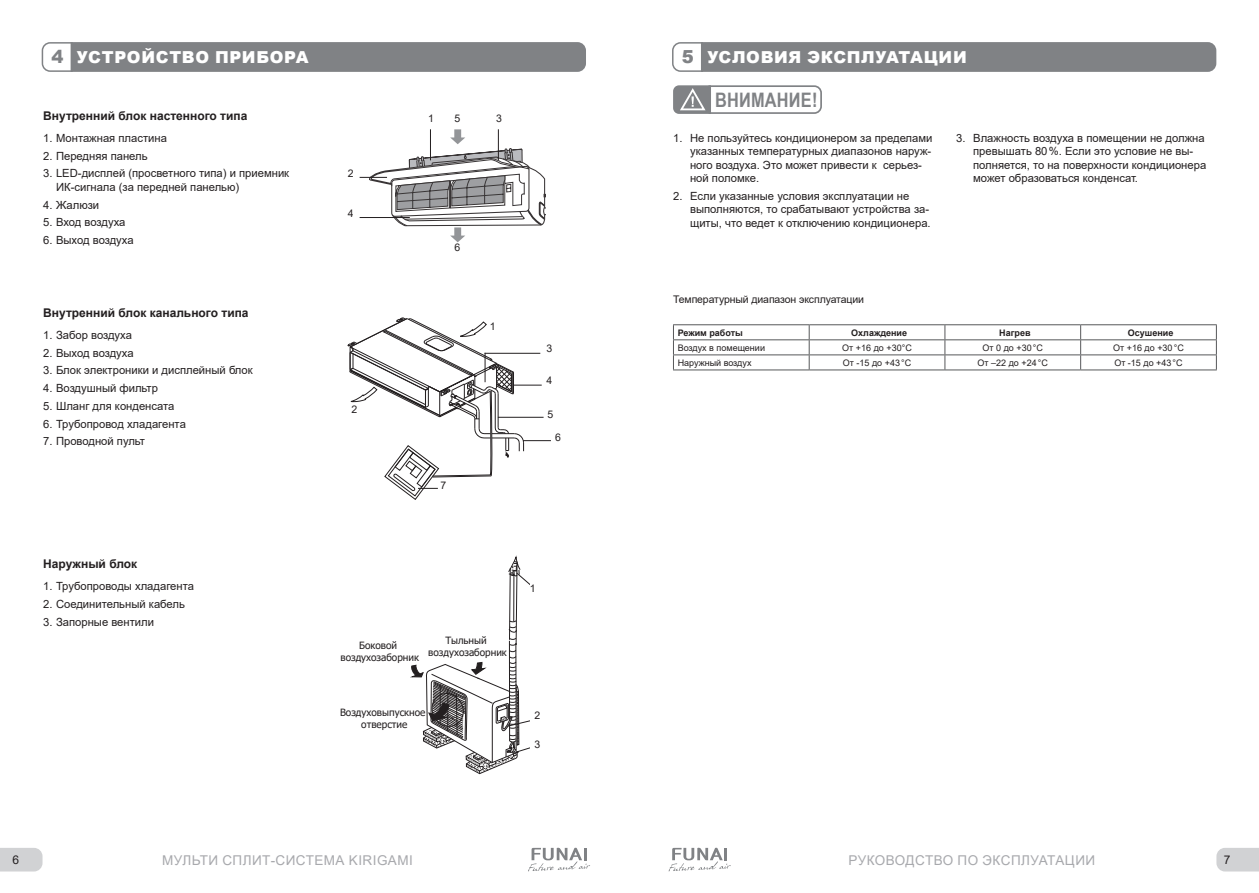
<style>
.page{position:relative;width:1259px;height:893px;background:#fff}
.page>*{position:absolute;margin:0;border:0;box-sizing:border-box;transform-origin:0 0}
.vnimanie{font:700 19.95px "Arial Narrow";letter-spacing:.01em;color:#808285}
.Zagolovok{font:900 18px "Arial";color:#808285}
.Zagolovok-2{font:900 16.5px "Arial";letter-spacing:.04em;color:#fff}
.t1{font:13.5px "Arial";letter-spacing:.035em;color:#a8a9ad}
.Erbaum_body{font:700 12px "Arial";color:#231f20}
.t2{font:12px "Arial";color:#231f20}
.t3{font:11.25px/13.5px "Arial";color:#231f20}
.Erbaum_body-2{font:10.5px "Arial";letter-spacing:-.01em;color:#231f20}
.Numeracia{font:10.5px "Arial";color:#231f20}
.t4{font:10.05px/12px "Tahoma";color:#231f20;text-align:center}
.Table_body{font:9px "Arial";color:#231f20}
.Table_shapka{font:700 9px "Arial";color:#231f20}
</style>
<div class="page">
<svg style="left:0;top:848px;width:43px;height:23px"></svg>
<svg style="left:1216px;top:848px;width:43px;height:23px"></svg>
<svg style="left:528px;top:847px;width:62px;height:24px"></svg>
<svg style="left:668px;top:847px;width:63px;height:24px"></svg>
<svg style="left:41px;top:42px;width:545px;height:30px;background:#87898b"></svg>
<svg style="left:672px;top:42px;width:544px;height:30px;background:#87898b"></svg>
<svg style="left:359px;top:129px;width:186px;height:114px"></svg>
<svg style="left:347px;top:317px;width:203px;height:183px"></svg>
<svg style="left:410px;top:555px;width:120px;height:220px"></svg>
<hr style="left:673px;top:324px;width:136px;height:1px;background:#57585a">
<hr style="left:809px;top:324px;width:136px;height:1px;background:#57585a">
<hr style="left:945px;top:324px;width:135px;height:1px;background:#57585a">
<hr style="left:1080px;top:324px;width:136px;height:1px;background:#57585a">
<hr style="left:673px;top:339px;width:136px;height:1px;background:#57585a">
<hr style="left:809px;top:339px;width:136px;height:1px;background:#57585a">
<hr style="left:945px;top:339px;width:135px;height:1px;background:#57585a">
<hr style="left:1080px;top:339px;width:136px;height:1px;background:#57585a">
<hr style="left:673px;top:354px;width:136px;height:1px;background:#57585a">
<svg style="left:673px;top:325px;width:1px;height:45px"></svg>
<hr style="left:809px;top:354px;width:136px;height:1px;background:#57585a">
<svg style="left:809px;top:325px;width:1px;height:45px"></svg>
<hr style="left:945px;top:354px;width:135px;height:1px;background:#57585a">
<svg style="left:944px;top:325px;width:1px;height:45px"></svg>
<hr style="left:1080px;top:354px;width:136px;height:1px;background:#57585a">
<svg style="left:1080px;top:325px;width:1px;height:45px"></svg>
<svg style="left:1216px;top:325px;width:1px;height:45px"></svg>
<hr style="left:673px;top:370px;width:136px;height:1px;background:#57585a">
<hr style="left:809px;top:370px;width:136px;height:1px;background:#57585a">
<hr style="left:945px;top:370px;width:135px;height:1px;background:#57585a">
<hr style="left:1080px;top:370px;width:136px;height:1px;background:#57585a">
<svg style="left:673px;top:85px;width:149px;height:29px"></svg>
<p class="Zagolovok" style="left:52px;top:44px;width:14px">4</p>
<p class="Zagolovok-2" style="left:77px;top:45px;width:233px">УСТРОЙСТВО ПРИБОРА</p>
<p class="Zagolovok" style="left:682px;top:44px;width:14px">5</p>
<p class="Zagolovok-2" style="left:707px;top:45px;width:261px">УСЛОВИЯ ЭКСПЛУАТАЦИИ</p>
<p class="Erbaum_body" style="left:43px;top:107px;width:206px">Внутренний блок настенного типа</p>
<p class="t3" style="left:43px;top:131px;width:125px">1. Монтажная пластина</p>
<p class="t3" style="left:43px;top:149px;width:106px">2. Передняя панель</p>
<p class="t3" style="left:56px;top:166px;width:235px;text-indent:-13px">3. LED-дисплей (просветного типа) и приемник<br>ИК-сигнала (за передней панелью)</p>
<p class="t3" style="left:43px;top:198px;width:57px">4. Жалюзи</p>
<p class="t3" style="left:43px;top:216px;width:84px">5. Вход воздуха</p>
<p class="t3" style="left:43px;top:233px;width:92px">6. Выход воздуха</p>
<p class="Numeracia" style="left:348px;top:166px;width:7px">2</p>
<p class="Numeracia" style="left:348px;top:206px;width:7px">4</p>
<p class="Numeracia" style="left:428px;top:111px;width:7px">1</p>
<p class="Numeracia" style="left:496px;top:111px;width:7px">3</p>
<p class="Numeracia" style="left:454px;top:111px;width:7px">5</p>
<p class="Numeracia" style="left:454px;top:240px;width:7px">6</p>
<p class="Erbaum_body" style="left:43px;top:304px;width:207px">Внутренний блок канального типа</p>
<p class="t3" style="left:43px;top:328px;width:90px">1. Забор воздуха</p>
<p class="t3" style="left:43px;top:346px;width:92px">2. Выход воздуха</p>
<p class="t3" style="left:43px;top:363px;width:211px">3. Блок электроники и дисплейный блок</p>
<p class="t3" style="left:43px;top:381px;width:116px">4. Воздушный фильтр</p>
<p class="t3" style="left:43px;top:399px;width:133px">5. Шланг для конденсата</p>
<p class="t3" style="left:43px;top:417px;width:144px">6. Трубопровод хладагента</p>
<p class="t3" style="left:43px;top:434px;width:103px">7. Проводной пульт</p>
<p class="Erbaum_body-2" style="left:555px;top:430px;width:7px">6</p>
<p class="Erbaum_body-2" style="left:490px;top:319px;width:7px">1</p>
<p class="Erbaum_body-2" style="left:546px;top:341px;width:7px">3</p>
<p class="Erbaum_body-2" style="left:546px;top:373px;width:7px">4</p>
<p class="Erbaum_body-2" style="left:352px;top:402px;width:7px">2</p>
<p class="Erbaum_body-2" style="left:547px;top:407px;width:7px">5</p>
<p class="Erbaum_body" style="left:43px;top:556px;width:95px">Наружный блок</p>
<p class="t3" style="left:43px;top:580px;width:152px">1. Трубопроводы хладагента</p>
<p class="t3" style="left:43px;top:597px;width:143px">2. Соединительный кабель</p>
<p class="t3" style="left:43px;top:615px;width:112px">3. Запорные вентили</p>
<p class="Erbaum_body-2" style="left:440px;top:478px;width:7px">7</p>
<p class="t4" style="left:340px;top:640px;width:80px">Боковой воздухозаборник</p>
<p class="t4" style="left:428px;top:635px;width:80px">Тыльный воздухозаборник</p>
<p class="t4" style="left:340px;top:707px;width:87px">Воздуховыпускное отверстие</p>
<p class="Erbaum_body-2" style="left:530px;top:581px;width:7px">1</p>
<p class="Erbaum_body-2" style="left:534px;top:708px;width:7px">2</p>
<p class="Erbaum_body-2" style="left:534px;top:737px;width:7px">3</p>
<p class="vnimanie" style="left:715px;top:85px;width:104px">ВНИМАНИЕ!</p>
<p class="t3" style="left:690px;top:131px;width:244px;text-indent:-17px">1. Не пользуйтесь кондиционером за пределами указанных температурных диапазонов наруж&shy;ного воздуха. Это может привести к серьез&shy;ной поломке.</p>
<p class="t3" style="left:690px;top:189px;width:242px;text-indent:-17px">2. Если указанные условия эксплуатации не выполняются, то срабатывают устройства за&shy;щиты, что ведет к отключению кондиционера.</p>
<p class="t3" style="left:973px;top:131px;width:235px;text-indent:-17px">3. Влажность воздуха в помещении не должна превышать 80%. Если это условие не вы&shy;полняется, то на поверхности кондиционера может образоваться конденсат.</p>
<p class="Erbaum_body-2" style="left:673px;top:292px;width:192px">Температурный диапазон эксплуатации</p>
<p class="Table_shapka" style="left:678px;top:326px;width:67px">Режим работы</p>
<p class="Table_shapka" style="left:851px;top:326px;width:57px">Охлаждение</p>
<p class="Table_shapka" style="left:999px;top:326px;width:33px">Нагрев</p>
<p class="Table_shapka" style="left:1128px;top:326px;width:47px">Осушение</p>
<p class="Table_body" style="left:678px;top:341px;width:89px">Воздух в помещении</p>
<p class="Table_body" style="left:842px;top:341px;width:71px">От +16 до +30°С</p>
<p class="Table_body" style="left:982px;top:341px;width:62px">От 0 до +30°С</p>
<p class="Table_body" style="left:1113px;top:341px;width:72px">От +16 до +30°С</p>
<p class="Table_body" style="left:678px;top:356px;width:75px">Наружный воздух</p>
<p class="Table_body" style="left:843px;top:356px;width:70px">От -15 до +43°C</p>
<p class="Table_body" style="left:977px;top:356px;width:72px">От –22 до +24°С</p>
<p class="Table_body" style="left:1114px;top:356px;width:70px">От -15 до +43°C</p>
<p class="t2" style="left:12px;top:851px;width:8px">6</p>
<p class="t1" style="left:162px;top:850px;width:252px">МУЛЬТИ СПЛИТ-СИСТЕМА KIRIGAMI</p>
<p class="t1" style="left:848px;top:850px;width:248px">РУКОВОДСТВО ПО ЭКСПЛУАТАЦИИ</p>
<p class="t2" style="left:1223px;top:851px;width:8px">7</p>
</div>
